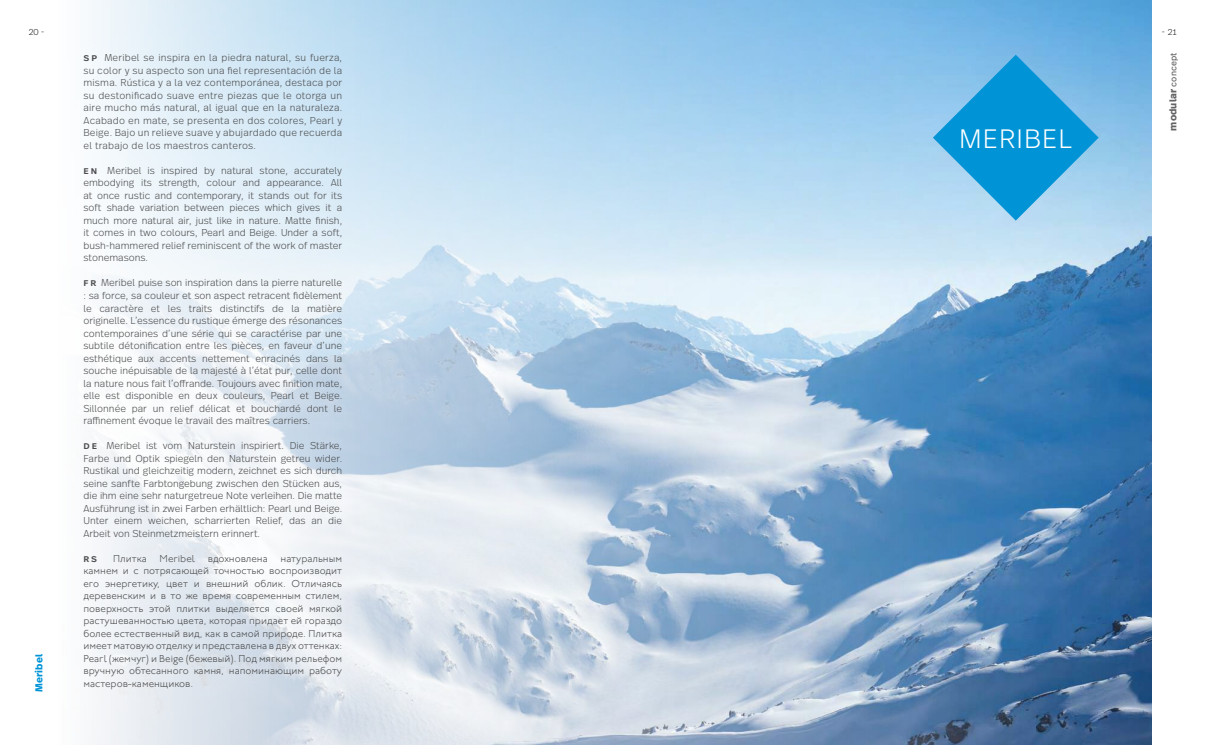
<style>
.page{position:relative;width:1205px;height:745px;background:#fff}
.page>*{position:absolute;margin:0;border:0;box-sizing:border-box;transform-origin:0 0}
.t1{font:300 26.5px "Real Head Pro";letter-spacing:.07em;color:#fff}
.t2{font:300 10px/12.5px "Real Text Pro";color:#4b4c4d;text-align:justify}
.t3{font:300 10px/12.5px "P22 Underground CY";color:#4b4c4d;text-align:justify}
.t4{font:700 10px "Real Text Pro";letter-spacing:.01em;color:#636366}
.t5{font:700 10px "Real Text Pro";letter-spacing:.01em;color:#0094d7}
.t6{font:500 10px "Real Text Pro";color:#4b4c4d}
.t7{font:300 8.75px "Real Text Pro";color:#231f20}
.s1{font-weight:400;font-size:8.75px}
.s2{font-weight:500}
</style>
<div class="page">
<img style="left:92px;top:0;width:1060px;height:744px">
<svg style="left:933px;top:55px;width:165px;height:165px;background:#4bafe2"></svg>
<p class="t7" style="left:28px;top:26px;width:17px">20 -</p>
<p class="t7" style="left:1162px;top:26px;width:16px">- 21</p>
<p class="t4" style="left:1164px;top:130px;width:80px;rotate:-90deg">modular <span class="s1">concept</span></p>
<h1 class="t1" style="left:959px;top:119px;width:114px">MERIBEL</h1>
<p class="t2" style="left:83px;top:51px;width:260px"><span class="s2">s p</span> Meribel se inspira en la piedra natural, su fuerza, su color y su aspecto son una fiel representación de la misma. Rústica y a la vez contemporánea, destaca por su destonificado suave entre piezas que le otorga un aire mucho más natural, al igual que en la naturaleza.<br>Acabado en mate, se presenta en dos colores, Pearl y Beige. Bajo un relieve suave y abujardado que recuerda el trabajo de los maestros canteros.</p>
<p class="t2" style="left:83px;top:163px;width:260px"><span class="s2">e n</span> Meribel is inspired by natural stone, accurately embodying its strength, colour and appearance. All at once rustic and contemporary, it stands out for its soft shade variation between pieces which gives it a much more natural air, just like in nature. Matte finish, it comes in two colours, Pearl and Beige. Under a soft, bush-hammered relief reminiscent of the work of master stonemasons.</p>
<p class="t2" style="left:83px;top:276px;width:260px"><span class="s2">f r</span> Meribel puise son inspiration dans la pierre naturelle : sa force, sa couleur et son aspect retracent fidèlement le caractère et les traits distinctifs de la matière originelle. L’essence du rustique émerge des résonances contemporaines d’une série qui se caractérise par une subtile détonification entre les pièces, en faveur d’une esthétique aux accents nettement enracinés dans la souche inépuisable de la majesté à l’état pur, celle dont la nature nous fait l’offrande. Toujours avec finition mate, elle est disponible en deux couleurs, Pearl et Beige.<br>Sillonnée par un relief délicat et bouchardé dont le raffinement évoque le travail des maîtres carriers.</p>
<p class="t2" style="left:83px;top:438px;width:260px"><span class="s2">d e</span> Meribel ist vom Naturstein inspiriert. Die Stärke, Farbe und Optik spiegeln den Naturstein getreu wider.<br>Rustikal und gleichzeitig modern, zeichnet es sich durch seine sanfte Farbtongebung zwischen den Stücken aus, die ihm eine sehr naturgetreue Note verleihen. Die matte Ausführung ist in zwei Farben erhältlich: Pearl und Beige.<br>Unter einem weichen, scharrierten Relief, das an die Arbeit von Steinmetzmeistern erinnert.</p>
<p class="t6" style="left:83px;top:550px;width:15px">rs</p>
<p class="t3" style="left:113px;top:552px;width:35px">Плитка</p>
<p class="t3" style="left:160px;top:552px;width:37px">Meribel</p>
<p class="t3" style="left:208px;top:552px;width:61px">вдохновлена</p>
<p class="t3" style="left:83px;top:552px;width:260px;text-indent:197px">натуральным камнем и с потрясающей точностью воспроизводит его энергетику, цвет и внешний облик. Отличаясь деревенским и в то же время современным стилем, поверхность этой плитки выделяется своей мягкой растушеванностью цвета, которая придает ей гораздо более естественный вид, как в самой природе. Плитка имеет матовую отделку и представлена в двух оттенках:<br>Pearl (жемчуг) и Beige (бежевый). Под мягким рельефом вручную обтесанного камня, напоминающим работу мастеров-каменщиков.</p>
<p class="t5" style="left:31px;top:691px;width:39px;rotate:-90deg">Meribel</p>
</div>
